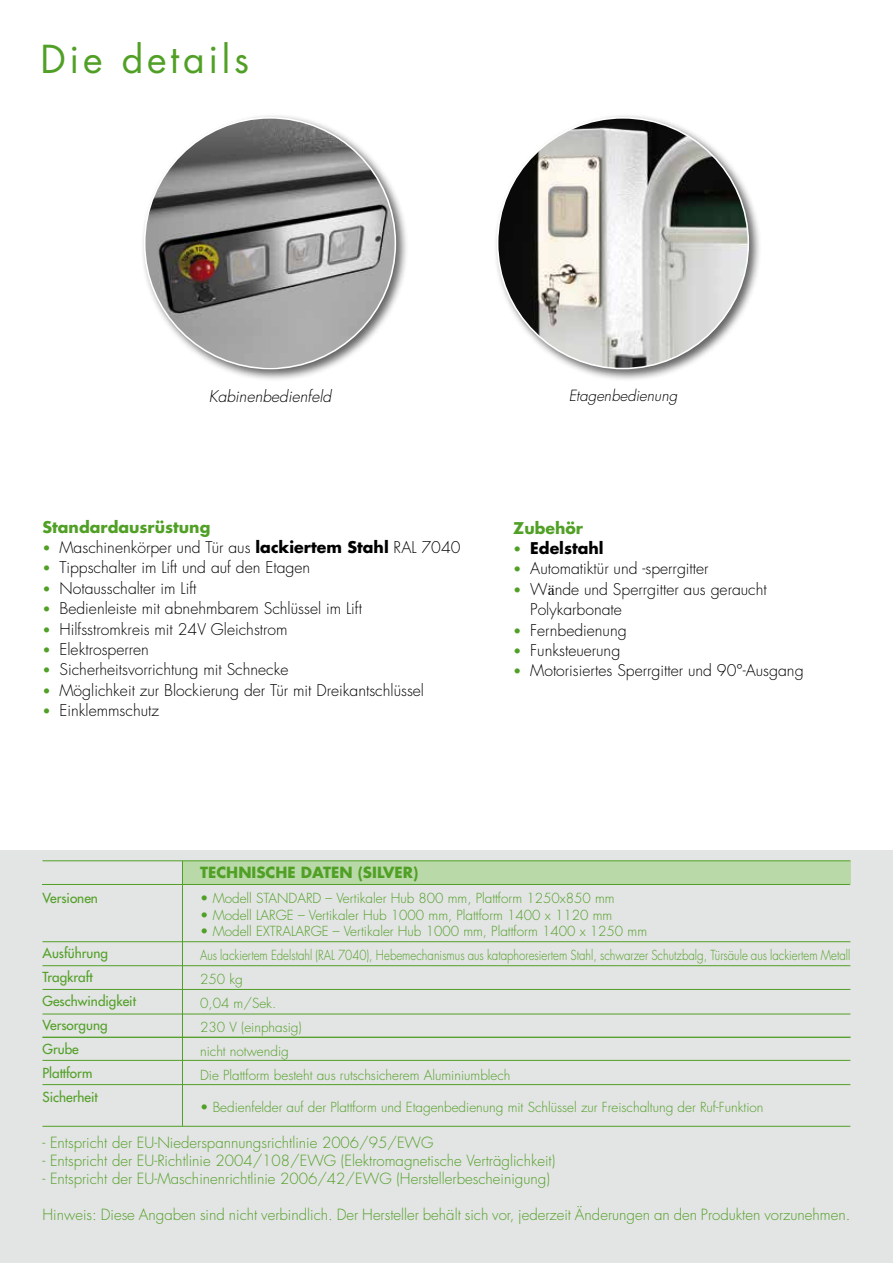
<style>
.page{position:relative;width:893px;height:1263px;background:#fff}
.page>*{position:absolute;margin:0;border:0;box-sizing:border-box;transform-origin:0 0}
.t1{font:37.5px "Futura Std";letter-spacing:.1em;color:#51a026}
.t2{font:300 15.75px/20.4px "Futura Std";color:#000}
.t3{font:700 15.75px "Futura";color:#51a026}
.t4{font:italic 300 15.75px "Futura Std";color:#000}
.t5{font:700 15.75px "Futura";color:#000}
.t6{font:300 15px "Futura Std";color:#51a026}
.t7{font:700 15px "Futura";color:#51a026}
.t8{font:italic 300 15px "Futura Std";color:#000}
.t9{font:300 13.5px/24px "Futura Std";color:#51a026}
.t10{font:500 13.5px/24px "Futura Std";color:#51a026}
.s1{font-size:13.5px;color:#51a026}
.s2{font-family:"Futura";font-weight:700}
.s3{font-family:"Futura Std";font-weight:300;font-size:13.5px;color:#51a026}
.s4{font-family:"Times";font-weight:400}
</style>
<div class="page">
<div style="left:0;top:850px;width:893px;height:413px;background:#e3e4e4"></div>
<div style="left:493px;top:113px;width:268px;height:268px;background:#000;opacity:.61"></div>
<img style="left:498px;top:118px;width:250px;height:251px;border-radius:125px">
<div style="left:140px;top:113px;width:268px;height:268px;background:#000;opacity:.61"></div>
<img style="left:145px;top:118px;width:250px;height:250px">
<div style="left:183px;top:861px;width:667px;height:23px;background:#b9d9a8"></div>
<hr style="left:182px;top:861px;width:1px;height:265px;background:#51a026">
<hr style="left:43px;top:1126px;width:807px;height:1px;background:#51a026">
<hr style="left:43px;top:1084px;width:807px;height:1px;background:#51a026">
<hr style="left:43px;top:1060px;width:807px;height:1px;background:#51a026">
<hr style="left:43px;top:1037px;width:807px;height:1px;background:#51a026">
<hr style="left:43px;top:1014px;width:807px;height:1px;background:#51a026">
<hr style="left:43px;top:989px;width:807px;height:1px;background:#51a026">
<hr style="left:43px;top:941px;width:807px;height:1px;background:#51a026">
<hr style="left:42px;top:884px;width:808px;height:1px;background:#51a026">
<hr style="left:43px;top:860px;width:807px;height:1px;background:#51a026">
<hr style="left:43px;top:965px;width:807px;height:1px;background:#51a026">
<h1 class="t1" style="left:40px;top:36px;width:210px">Die details</h1>
<p class="t4" style="left:209px;top:387px;width:124px">Kabinenbedienfeld</p>
<p class="t8" style="left:569px;top:387px;width:110px">Etagenbedienung</p>
<p class="t3" style="left:43px;top:516px;width:169px">Standardausrüstung</p>
<p class="t2" style="left:43px;top:537px;width:419px"><span class="s1">•</span> Maschinenkörper und Tür aus <span class="s2">lackiertem Stahl</span> RAL 7040</p>
<p class="t2" style="left:43px;top:558px;width:269px"><span class="s1">•</span> Tippschalter im Lift und auf den Etagen</p>
<p class="t2" style="left:43px;top:578px;width:155px"><span class="s1">•</span> Notausschalter im Lift</p>
<p class="t2" style="left:43px;top:599px;width:321px"><span class="s1">•</span> Bedienleiste mit abnehmbarem Schlüssel im Lift</p>
<p class="t2" style="left:43px;top:619px;width:247px"><span class="s1">•</span> Hilfsstromkreis mit 24V Gleichstrom</p>
<p class="t2" style="left:43px;top:639px;width:108px"><span class="s1">•</span> Elektrosperren</p>
<p class="t2" style="left:43px;top:660px;width:247px"><span class="s1">•</span> Sicherheitsvorrichtung mit Schnecke</p>
<p class="t2" style="left:43px;top:680px;width:383px"><span class="s1">•</span> Möglichkeit zur Blockierung der Tür mit Dreikantschlüssel</p>
<p class="t2" style="left:43px;top:701px;width:118px"><span class="s1">•</span> Einklemmschutz</p>
<p class="t3" style="left:513px;top:517px;width:71px">Zubehör</p>
<p class="t5" style="left:513px;top:537px;width:92px"><span class="s3">•</span> Edelstahl</p>
<p class="t2" style="left:513px;top:559px;width:197px"><span class="s1">•</span> Automatiktür und -sperrgitter</p>
<p class="t2" style="left:530px;top:579px;width:238px;text-indent:-17px"><span class="s1">•</span> W<span class="s4">ä</span>nde und Sperrgitter aus geraucht<br>Polykarbonate</p>
<p class="t2" style="left:513px;top:620px;width:115px"><span class="s1">•</span> Fernbedienung</p>
<p class="t2" style="left:513px;top:640px;width:109px"><span class="s1">•</span> Funksteuerung</p>
<p class="t2" style="left:513px;top:661px;width:292px"><span class="s1">•</span> Motorisiertes Sperrgitter und 90°-Ausgang</p>
<p class="t7" style="left:200px;top:862px;width:220px">TECHNISCHE DATEN (SILVER)</p>
<p class="t10" style="left:43px;top:886px;width:57px">Versionen</p>
<p class="t10" style="left:43px;top:941px;width:95px">Ausführung<br>Tragkraft<br>Geschwindigkeit<br>Versorgung<br>Grube<br>Plattform<br>Sicherheit</p>
<p class="t9" style="left:200px;top:887px;width:416px">• Modell STANDARD – Vertikaler Hub 800 mm, Plattform 1250x850 mm</p>
<p class="t9" style="left:200px;top:903px;width:414px">• Modell LARGE – Vertikaler Hub 1000 mm, Plattform 1400 x 1120 mm</p>
<p class="t9" style="left:200px;top:920px;width:652px">• Modell EXTRALARGE – Vertikaler Hub 1000 mm, Plattform 1400 x 1250 mm<br>Aus lackiertem Edelstahl (RAL 7040), Hebemechanismus aus kataphoresiertem Stahl, schwarzer Schutzbalg, Türsäule aus lackiertem Metall 250 kg<br>0,04 m/Sek.<br>230 V (einphasig)<br>nicht notwendig<br>Die Plattform besteht aus rutschsicherem Aluminiumblech</p>
<p class="t9" style="left:200px;top:1095px;width:565px">• Bedienfelder auf der Plattform und Etagenbedienung mit Schlüssel zur Freischaltung der Ruf-Funktion</p>
<p class="t6" style="left:43px;top:1133px;width:393px">- Entspricht der EU-Niederspannungsrichtlinie 2006/95/EWG</p>
<p class="t6" style="left:43px;top:1151px;width:514px">- Entspricht der EU-Richtlinie 2004/108/EWG (Elektromagnetische Verträglichkeit)</p>
<p class="t6" style="left:43px;top:1169px;width:509px">- Entspricht der EU-Maschinenrichtlinie 2006/42/EWG (Herstellerbescheinigung)</p>
<p class="t6" style="left:43px;top:1205px;width:809px">Hinweis: Diese Angaben sind nicht verbindlich. Der Hersteller behält sich vor, jederzeit Änderungen an den Produkten vorzunehmen.</p>
</div>
